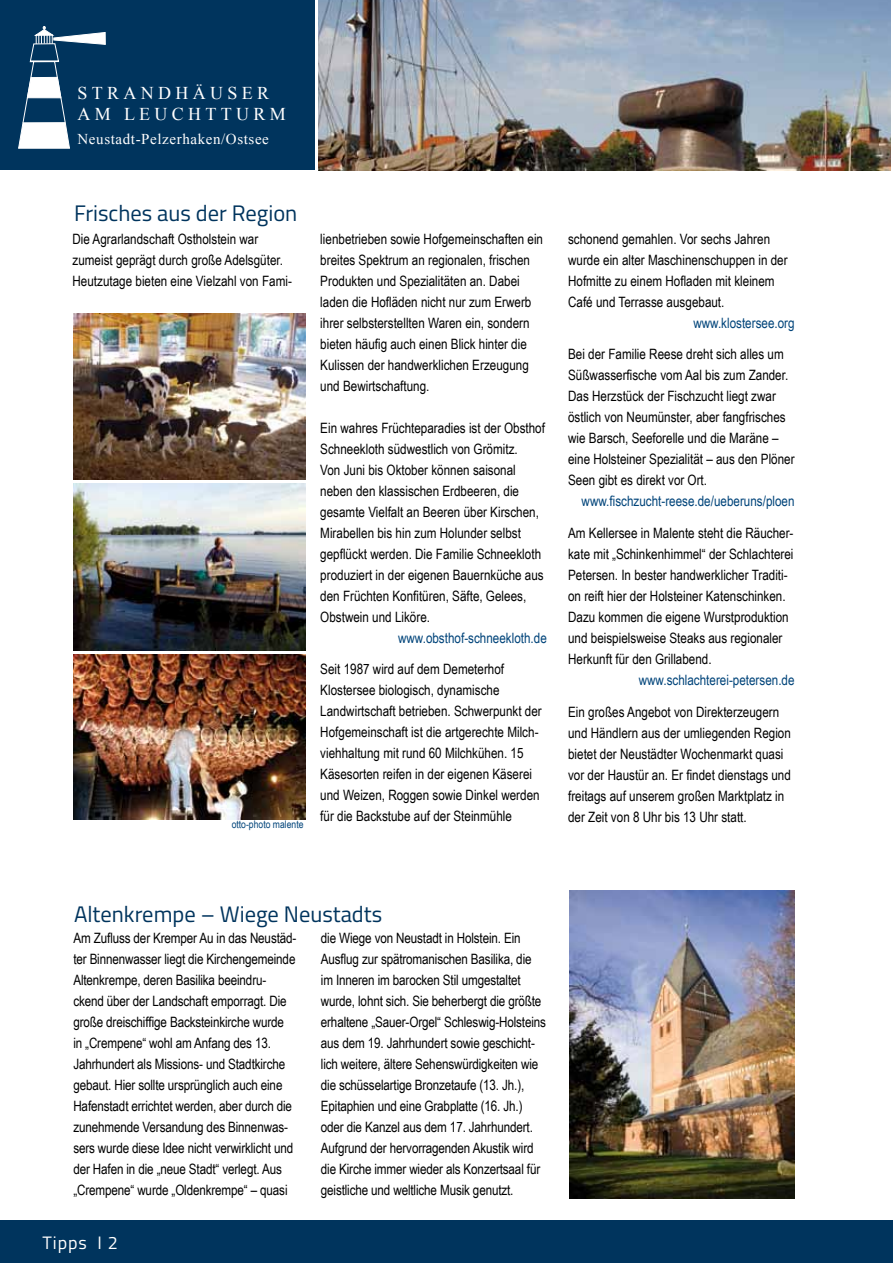
<style>
.page{position:relative;width:893px;height:1263px;background:#fff}
.page>*{position:absolute;margin:0;border:0;box-sizing:border-box;transform-origin:0 0}
.t1{font:22.5px "Titillium";color:#00345d}
.t2{font:18px/21.6px "Times New Roman";letter-spacing:.24em;color:#fff}
.t3{font:18px "Titillium";color:#fff}
.t4{font:15px "Times New Roman";letter-spacing:.04em;color:#fff}
.t5{font:14.25px/21px "Arial Narrow";color:#000}
.t6{font:14.25px "Arial Narrow";color:#00447a}
.t7{font:10.5px "Arial Narrow";color:#00447a}
</style>
<div class="page">
<img style="left:73px;top:313px;width:232px;height:166px">
<img style="left:73px;top:484px;width:232px;height:166px">
<img style="left:73px;top:654px;width:232px;height:166px">
<img style="left:570px;top:891px;width:225px;height:308px">
<img style="left:319px;top:0;width:572px;height:170px">
<div style="left:0;top:1220px;width:893px;height:43px;background:#00345d"></div>
<div style="left:0;top:0;width:315px;height:170px;background:#00345d"></div>
<svg style="left:18px;top:26px;width:88px;height:123px"></svg>
<p class="t2" style="left:78px;top:81px;width:210px">STRANDHÄUSER<br>AM LEUCHTTURM</p>
<p class="t4" style="left:78px;top:128px;width:193px">Neustadt-Pelzerhaken/Ostsee</p>
<h1 class="t1" style="left:74px;top:197px;width:225px">Frisches aus der Region</h1>
<p class="t5" style="left:73px;top:228px;width:221px">Die Agrarlandschaft Ostholstein war zumeist geprägt durch große Adelsgüter.<br>Heutzutage bieten eine Vielzahl von Fami-</p>
<p class="t5" style="left:320px;top:228px;width:224px">lienbetrieben sowie Hofgemeinschaften ein breites Spektrum an regionalen, frischen Produkten und Spezialitäten an. Dabei laden die Hofläden nicht nur zum Erwerb ihrer selbsterstellten Waren ein, sondern bieten häufig auch einen Blick hinter die Kulissen der handwerklichen Erzeugung und Bewirtschaftung.</p>
<p class="t5" style="left:320px;top:417px;width:226px">Ein wahres Früchteparadies ist der Obsthof Schneekloth südwestlich von Grömitz.<br>Von Juni bis Oktober können saisonal neben den klassischen Erdbeeren, die gesamte Vielfalt an Beeren über Kirschen, Mirabellen bis hin zum Holunder selbst gepflückt werden. Die Familie Schneekloth produziert in der eigenen Bauernküche aus den Früchten Konfitüren, Säfte, Gelees, Obstwein und Liköre.</p>
<p class="t6" style="left:398px;top:627px;width:150px">www.obsthof-schneekloth.de</p>
<p class="t5" style="left:320px;top:658px;width:223px">Seit 1987 wird auf dem Demeterhof Klostersee biologisch, dynamische Landwirtschaft betrieben. Schwerpunkt der Hofgemeinschaft ist die artgerechte Milch&shy;viehhaltung mit rund 60 Milchkühen. 15<br>Käsesorten reifen in der eigenen Käserei und Weizen, Roggen sowie Dinkel werden für die Backstube auf der Steinmühle</p>
<p class="t7" style="left:232px;top:817px;width:73px">otto-photo malente</p>
<p class="t5" style="left:568px;top:228px;width:221px">schonend gemahlen. Vor sechs Jahren wurde ein alter Maschinenschuppen in der Hofmitte zu einem Hofladen mit kleinem Café und Terrasse ausgebaut.</p>
<p class="t6" style="left:693px;top:312px;width:103px">www.klostersee.org</p>
<p class="t5" style="left:568px;top:343px;width:228px">Bei der Familie Reese dreht sich alles um Süßwasserfische vom Aal bis zum Zander.<br>Das Herzstück der Fischzucht liegt zwar östlich von Neumünster, aber fangfrisches wie Barsch, Seeforelle und die Maräne – eine Holsteiner Spezialität – aus den Plöner Seen gibt es direkt vor Ort.</p>
<p class="t6" style="left:582px;top:491px;width:215px">www.fischzucht-reese.de/ueberuns/ploen</p>
<p class="t5" style="left:568px;top:522px;width:227px">Am Kellersee in Malente steht die Räucher&shy;kate mit „Schinkenhimmel“ der Schlachterei Petersen. In bester handwerklicher Traditi&shy;on reift hier der Holsteiner Katenschinken.<br>Dazu kommen die eigene Wurstproduktion und beispielsweise Steaks aus regionaler Herkunft für den Grillabend.</p>
<p class="t6" style="left:639px;top:669px;width:157px">www.schlachterei-petersen.de</p>
<p class="t5" style="left:568px;top:700px;width:224px">Ein großes Angebot von Direkterzeugern und Händlern aus der umliegenden Region bietet der Neustädter Wochenmarkt quasi vor der Haustür an. Er findet dienstags und freitags auf unserem großen Marktplatz in der Zeit von 8 Uhr bis 13 Uhr statt.</p>
<h1 class="t1" style="left:74px;top:897px;width:310px">Altenkrempe – Wiege Neustadts</h1>
<p class="t5" style="left:73px;top:927px;width:225px">Am Zufluss der Kremper Au in das Neustäd&shy;ter Binnenwasser liegt die Kirchengemeinde Altenkrempe, deren Basilika beeindru&shy;ckend über der Landschaft emporragt. Die große dreischiffige Backsteinkirche wurde in „Crempene“ wohl am Anfang des 13.<br>Jahrhundert als Missions- und Stadtkirche gebaut. Hier sollte ursprünglich auch eine Hafenstadt errichtet werden, aber durch die zunehmende Versandung des Binnenwas&shy;sers wurde diese Idee nicht verwirklicht und der Hafen in die „neue Stadt“ verlegt. Aus „Crempene“ wurde „Oldenkrempe“ – quasi</p>
<p class="t5" style="left:321px;top:927px;width:227px">die Wiege von Neustadt in Holstein. Ein Ausflug zur spätromanischen Basilika, die im Inneren im barocken Stil umgestaltet wurde, lohnt sich. Sie beherbergt die größte erhaltene „Sauer-Orgel“ Schleswig-Holsteins aus dem 19. Jahrhundert sowie geschicht&shy;lich weitere, ältere Sehenswürdigkeiten wie die schüsselartige Bronzetaufe (13. Jh.), Epitaphien und eine Grabplatte (16. Jh.) oder die Kanzel aus dem 17. Jahrhundert.<br>Aufgrund der hervorragenden Akustik wird die Kirche immer wieder als Konzertsaal für geistliche und weltliche Musik genutzt.</p>
<p class="t3" style="left:43px;top:1229px;width:77px">Tipps I 2</p>
</div>
